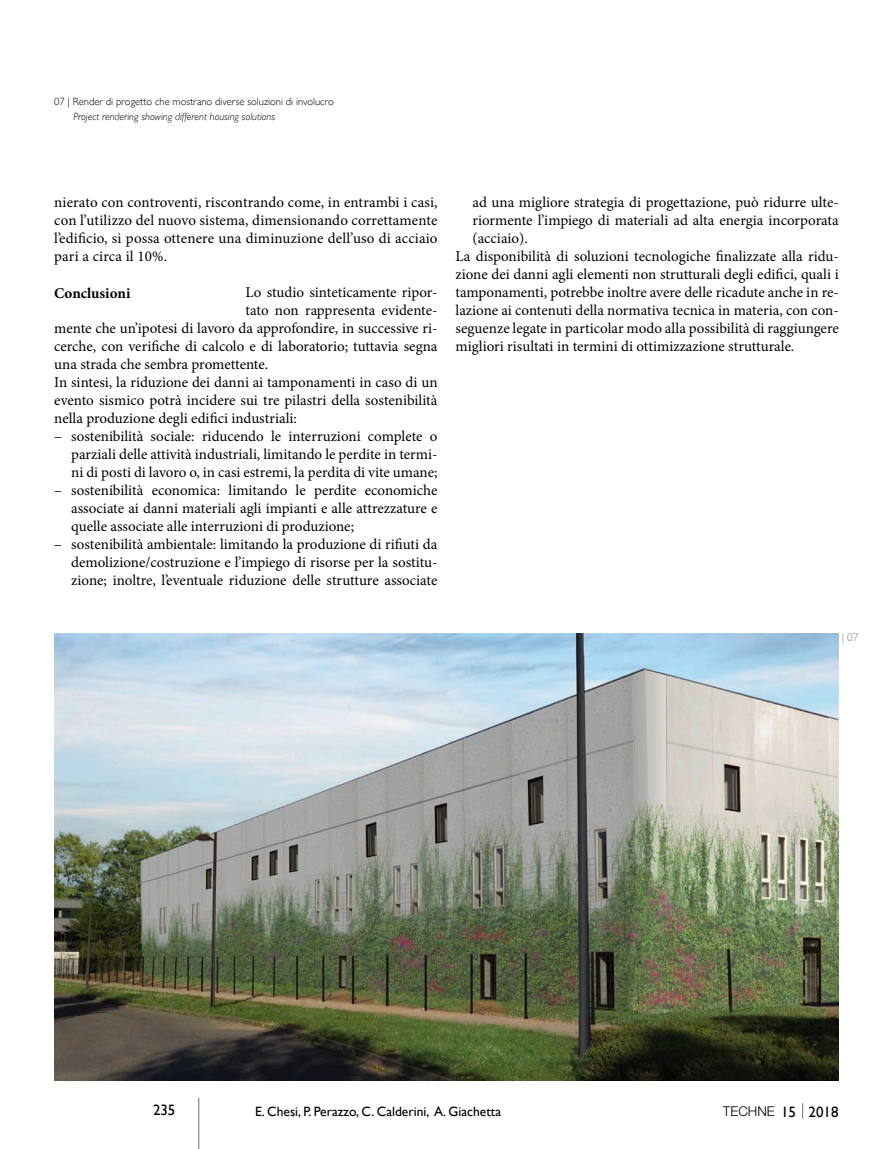
<style>
.page{position:relative;width:893px;height:1149px;background:#fff}
.page>*{position:absolute;margin:0;border:0;box-sizing:border-box;transform-origin:0 0}
.t1{font:15px/18px "Minion Pro";color:#000;text-align:justify}
.t2{font:700 15px "Minion Pro";color:#000}
.t3{font:15px "Gill Sans";color:#000}
.t4{font:13.5px "Gill Sans";color:#000}
.t5{font:300 13.5px "Helvetica Neue LT Std";color:#000}
.t6{font:300 11.25px "Gill Sans";color:#878786}
.t7{font:300 10.5px "Gill Sans";color:#000}
.t8{font:italic 300 10.5px "Gill Sans";color:#000}
.s1{font-family:"Gill Sans";font-weight:400;font-size:15px}
</style>
<div class="page">
<svg style="left:802px;top:1103px;width:1px;height:15px"></svg>
<hr style="left:198px;top:1097px;width:1px;height:51px;background:#6e6e6e">
<img style="left:54px;top:633px;width:784px;height:447px">
<p class="t7" style="left:54px;top:93px;width:281px">07 | Render di progetto che mostrano diverse soluzioni di involucro</p>
<p class="t8" style="left:73px;top:111px;width:203px">Project rendering showing different housing solutions</p>
<p class="t1" style="left:54px;top:193px;width:385px">nierato con controventi, riscontrando come, in entrambi i casi, con l’utilizzo del nuovo sistema, dimensionando correttamente l’edificio, si possa ottenere una diminuzione dell’uso di acciaio pari a circa il 10%.</p>
<p class="t2" style="left:54px;top:282px;width:78px">Conclusioni</p>
<p class="t1" style="left:246px;top:283px;width:193px">Lo studio sinteticamente ripor-</p>
<p class="t1" style="left:246px;top:301px;width:193px">tato non rappresenta evidente-</p>
<p class="t1" style="left:54px;top:319px;width:385px">mente che un’ipotesi di lavoro da approfondire, in successive ri-</p>
<p class="t1" style="left:54px;top:337px;width:385px">cerche, con verifiche di calcolo e di laboratorio; tuttavia segna</p>
<p class="t1" style="left:54px;top:355px;width:215px">una strada che sembra promettente.</p>
<p class="t1" style="left:54px;top:373px;width:385px">In sintesi, la riduzione dei danni ai tamponamenti in caso di un</p>
<p class="t1" style="left:54px;top:391px;width:385px">evento sismico potrà incidere sui tre pilastri della sostenibilità</p>
<p class="t1" style="left:54px;top:409px;width:244px">nella produzione degli edifici industriali:</p>
<p class="t1" style="left:71px;top:427px;width:368px;text-indent:-17px">– sostenibilità sociale: riducendo le interruzioni complete o parziali delle attività industriali, limitando le perdite in termi&shy;ni di posti di lavoro o, in casi estremi, la perdita di vite umane;</p>
<p class="t1" style="left:71px;top:481px;width:368px;text-indent:-17px">– sostenibilità economica: limitando le perdite economiche associate ai danni materiali agli impianti e alle attrezzature e quelle associate alle interruzioni di produzione;</p>
<p class="t1" style="left:71px;top:535px;width:368px;text-indent:-17px">– sostenibilità ambientale: limitando la produzione di rifiuti da demolizione/costruzione e l’impiego di risorse per la sostitu&shy;zione; inoltre, l’eventuale riduzione delle strutture associate</p>
<p class="t1" style="left:472px;top:193px;width:368px">ad una migliore strategia di progettazione, può ridurre ulte-</p>
<p class="t1" style="left:472px;top:211px;width:368px">riormente l’impiego di materiali ad alta energia incorporata</p>
<p class="t1" style="left:472px;top:229px;width:57px">(acciaio).</p>
<p class="t1" style="left:455px;top:247px;width:385px">La disponibilità di soluzioni tecnologiche finalizzate alla ridu-</p>
<p class="t1" style="left:455px;top:265px;width:385px">zione dei danni agli elementi non strutturali degli edifici, quali i</p>
<p class="t1" style="left:455px;top:283px;width:385px">tamponamenti, potrebbe inoltre avere delle ricadute anche in re-</p>
<p class="t1" style="left:455px;top:301px;width:385px">lazione ai contenuti della normativa tecnica in materia, con con-</p>
<p class="t1" style="left:455px;top:319px;width:385px">seguenze legate in particolar modo alla possibilità di raggiungere</p>
<p class="t1" style="left:455px;top:337px;width:340px">migliori risultati in termini di ottimizzazione strutturale.</p>
<p class="t6" style="left:842px;top:628px;width:18px">| 07</p>
<p class="t3" style="left:153px;top:1100px;width:24px">235</p>
<p class="t4" style="left:255px;top:1102px;width:248px">E. Chesi, P. Perazzo, C. Calderini, A. Giachetta</p>
<p class="t5" style="left:723px;top:1102px;width:117px">TECHNE <span class="s1">15 2018</span></p>
</div>
